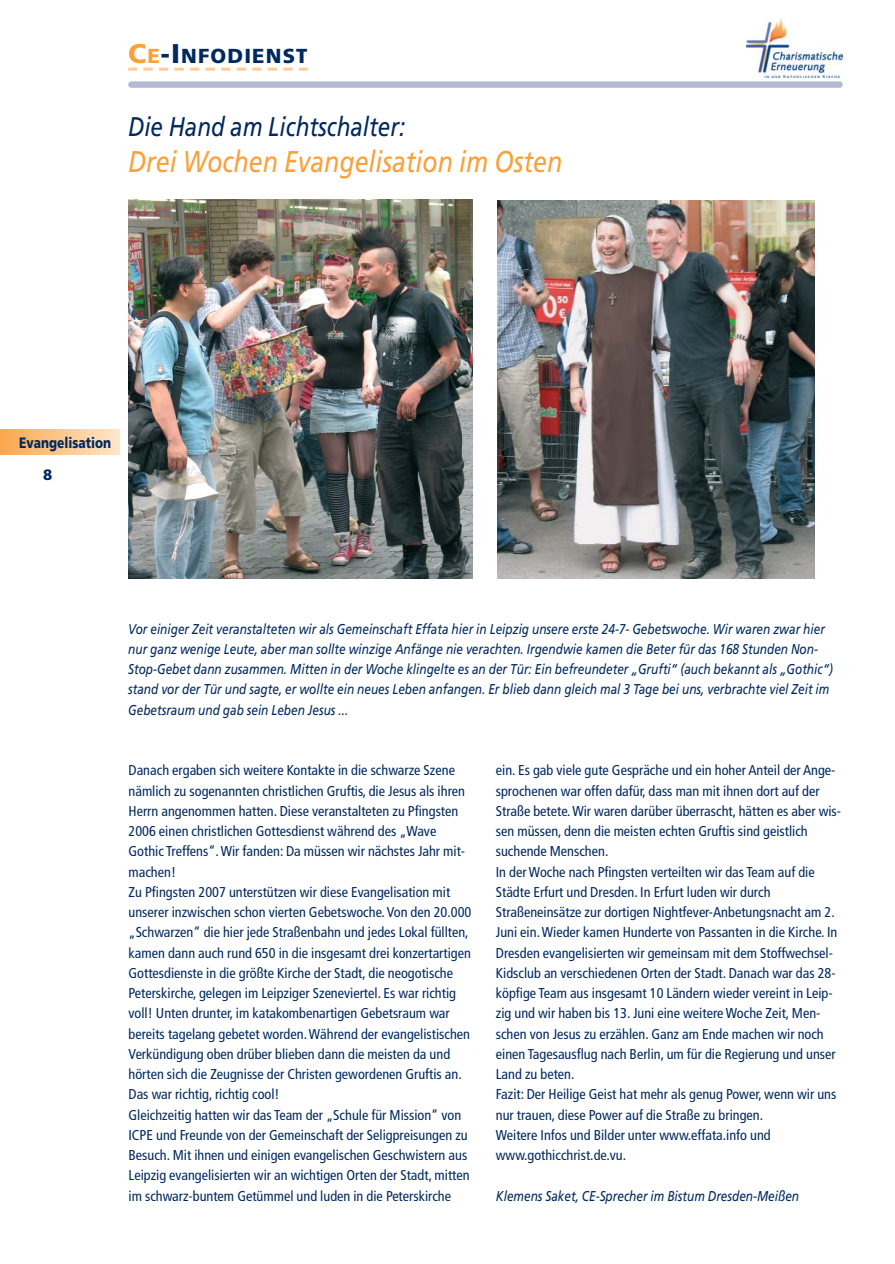
<style>
.page{position:relative;width:895px;height:1264px;background:#fff}
.page>*{position:absolute;margin:0;border:0;box-sizing:border-box;transform-origin:0 0}
.t1{font:italic 30px "Frutiger";color:#f9a13b;scale:.83 1}
.t2{font:italic 27px "Frutiger";color:#00295f;scale:.83 1}
.t3{font:900 20.25px "Frutiger";letter-spacing:.055em;color:#00295f}
.t4{font:900 15px "Frutiger";color:#00295f;scale:.8 1}
.t5{font:900 15px "Frutiger";color:#00295f}
.t6{font:condensed 14.25px/20.2px "Frutiger";color:#00295f}
.t7{font:italic 14.25px/20.2px "Frutiger";color:#00295f;scale:.83 1}
.s1{font-size:27px;color:#f9a13b}
.s2{color:#f9a13b}
.s3{font-size:27px}
</style>
<div class="page">
<img style="left:0;top:18px;width:843px;height:561px">
<h3 class="t3" style="left:128px;top:48px;width:181px"><span class="s1">C</span><span class="s2">E</span><span class="s3">-I</span>NFODIENST</h3>
<h2 class="t2" style="left:128px;top:115px;width:335px">Die Hand am Lichtschalter:</h2>
<h1 class="t1" style="left:128px;top:149px;width:524px">Drei Wochen Evangelisation im Osten</h1>
<p class="t4" style="left:19px;top:437px;width:117px">Evangelisation</p>
<p class="t5" style="left:43px;top:469px;width:11px">8</p>
<p class="t7" style="left:128px;top:619px;width:851px">Vor einiger Zeit veranstalteten wir als Gemeinschaft Effata hier in Leipzig unsere erste 24-7- Gebetswoche. Wir waren zwar hier nur ganz wenige Leute, aber man sollte winzige Anfänge nie verachten. Irgendwie kamen die Beter für das 168 Stunden Non-Stop-Gebet dann zusammen. Mitten in der Woche klingelte es an der Tür: Ein befreundeter „Grufti“ (auch bekannt als „Gothic“) stand vor der Tür und sagte, er wollte ein neues Leben anfangen. Er blieb dann gleich mal 3 Tage bei uns, verbrachte viel Zeit im Gebetsraum und gab sein Leben Jesus ...</p>
<p class="t6" style="left:129px;top:761px;width:344px">Danach ergaben sich weitere Kontakte in die schwarze Szene nämlich zu sogenannten christlichen Gruftis, die Jesus als ihren Herrn angenommen hatten. Diese veranstalteten zu Pfingsten 2006 einen christlichen Gottesdienst während des „Wave Gothic Treffens“. Wir fanden: Da müssen wir nächstes Jahr mit&shy;machen!<br>Zu Pfingsten 2007 unterstützen wir diese Evangelisation mit unserer inzwischen schon vierten Gebetswoche. Von den 20.000 „Schwarzen“ die hier jede Straßenbahn und jedes Lokal füllten, kamen dann auch rund 650 in die insgesamt drei konzertartigen Gottesdienste in die größte Kirche der Stadt, die neogotische Peterskirche, gelegen im Leipziger Szeneviertel. Es war richtig voll! Unten drunter, im katakombenartigen Gebetsraum war bereits tagelang gebetet worden. Während der evangelistischen Verkündigung oben drüber blieben dann die meisten da und hörten sich die Zeugnisse der Christen gewordenen Gruftis an.<br>Das war richtig, richtig cool!<br>Gleichzeitig hatten wir das Team der „Schule für Mission“ von ICPE und Freunde von der Gemeinschaft der Seligpreisungen zu Besuch. Mit ihnen und einigen evangelischen Geschwistern aus Leipzig evangelisierten wir an wichtigen Orten der Stadt, mitten im schwarz-buntem Getümmel und luden in die Peterskirche</p>
<p class="t6" style="left:496px;top:761px;width:347px">ein. Es gab viele gute Gespräche und ein hoher Anteil der Ange&shy;sprochenen war offen dafür, dass man mit ihnen dort auf der Straße betete. Wir waren darüber überrascht, hätten es aber wis&shy;sen müssen, denn die meisten echten Gruftis sind geistlich suchende Menschen.<br>In der Woche nach Pfingsten verteilten wir das Team auf die Städte Erfurt und Dresden. In Erfurt luden wir durch Straßeneinsätze zur dortigen Nightfever-Anbetungsnacht am 2.<br>Juni ein. Wieder kamen Hunderte von Passanten in die Kirche. In Dresden evangelisierten wir gemeinsam mit dem Stoffwechsel-Kidsclub an verschiedenen Orten der Stadt. Danach war das 28- köpfige Team aus insgesamt 10 Ländern wieder vereint in Leip&shy;zig und wir haben bis 13. Juni eine weitere Woche Zeit, Men&shy;schen von Jesus zu erzählen. Ganz am Ende machen wir noch einen Tagesausflug nach Berlin, um für die Regierung und unser Land zu beten.<br>Fazit: Der Heilige Geist hat mehr als genug Power, wenn wir uns nur trauen, diese Power auf die Straße zu bringen.<br>Weitere Infos und Bilder unter www.effata.info und www.gothicchrist.de.vu.</p>
<p class="t7" style="left:496px;top:1186px;width:367px">Klemens Saket, CE-Sprecher im Bistum Dresden-Meißen</p>
</div>
